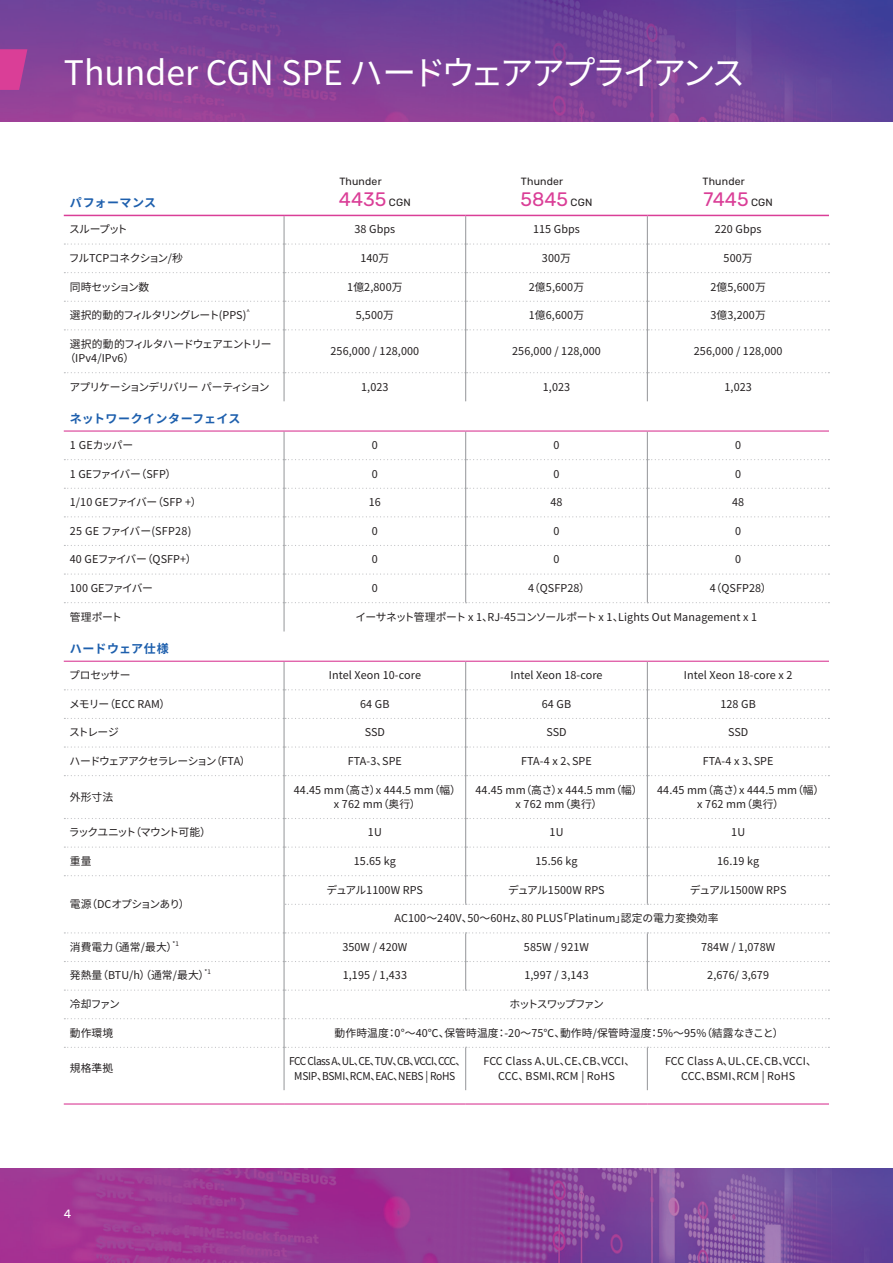
<style>
.page{position:relative;width:893px;height:1263px;background:#fff}
.page>*{position:absolute;margin:0;border:0;box-sizing:border-box;transform-origin:0 0}
.t1{font:33.75px "Source Han Sans JP";letter-spacing:-.05em;color:#fff}
.t2{font:19.5px "Rubik";color:#da3e97}
.t3{font:700 12px "Source Han Sans JP";letter-spacing:.03em;color:#1d5fad}
.t4{font:12px "Rubik";color:#fff}
.t5{font:10.8px/14.2px "Source Han Sans JP";letter-spacing:.01em;color:#231f20;text-align:center}
.t6{font:10.8px/14.2px "Source Han Sans JP";letter-spacing:-.045em;color:#231f20;text-align:center;scale:.95 1}
.t7{font:10.8px "Source Han Sans JP";letter-spacing:-.06em;color:#231f20}
.t8{font:10.8px/14.2px "Source Han Sans JP";letter-spacing:-.035em;color:#231f20}
.t9{font:10.8px "Source Han Sans JP";letter-spacing:-.02em;color:#231f20}
.t10{font:10.8px "Source Han Sans JP";letter-spacing:-.045em;color:#231f20}
.t11{font:10.8px "Source Han Sans JP";letter-spacing:-.085em;color:#231f20}
.t12{font:10.8px "Source Han Sans JP";letter-spacing:-.1em;color:#231f20}
.t13{font:10.8px "Source Han Sans JP";letter-spacing:-.11em;color:#231f20}
.t14{font:10.8px "Source Han Sans JP";letter-spacing:-.04em;color:#231f20}
.t15{font:10.8px "Source Han Sans JP";letter-spacing:-.145em;color:#231f20}
.t16{font:10.8px "Source Han Sans JP";letter-spacing:-.105em;color:#231f20}
.t17{font:10.5px "Rubik";letter-spacing:.02em;color:#231f20}
.t18{font:6.3px "Source Han Sans JP";color:#231f20}
.s1{font-size:10.5px;color:#231f20}
</style>
<div class="page">
<img style="left:0;top:1168px;width:893px;height:95px">
<hr style="left:284px;top:330px;width:1px;height:43px;background:#939598">
<hr style="left:465px;top:330px;width:1px;height:43px;background:#939598">
<hr style="left:284px;top:776px;width:1px;height:42px;background:#939598">
<hr style="left:465px;top:776px;width:1px;height:42px;background:#939598">
<hr style="left:284px;top:1047px;width:1px;height:43px;background:#939598">
<hr style="left:465px;top:1048px;width:1px;height:42px;background:#939598">
<svg style="left:64px;top:216px;width:765px;height:114px"></svg>
<hr style="left:647px;top:330px;width:1px;height:43px;background:#939598">
<svg style="left:64px;top:372px;width:765px;height:29px"></svg>
<svg style="left:64px;top:432px;width:765px;height:199px"></svg>
<hr style="left:647px;top:776px;width:1px;height:42px;background:#939598">
<svg style="left:64px;top:818px;width:765px;height:230px"></svg>
<svg style="left:64px;top:662px;width:765px;height:114px"></svg>
<hr style="left:647px;top:1048px;width:1px;height:42px;background:#939598">
<hr style="left:647px;top:661px;width:182px;height:1px;background:#da3e97">
<hr style="left:647px;top:430px;width:182px;height:2px;background:#da3e97">
<hr style="left:64px;top:215px;width:220px;height:1px;background:#da3e97">
<hr style="left:284px;top:215px;width:182px;height:1px;background:#da3e97">
<hr style="left:466px;top:215px;width:181px;height:1px;background:#da3e97">
<hr style="left:647px;top:215px;width:182px;height:1px;background:#da3e97">
<hr style="left:64px;top:430px;width:220px;height:2px;background:#da3e97">
<hr style="left:284px;top:430px;width:182px;height:2px;background:#da3e97">
<hr style="left:466px;top:430px;width:181px;height:2px;background:#da3e97">
<hr style="left:64px;top:661px;width:220px;height:1px;background:#da3e97">
<hr style="left:284px;top:661px;width:182px;height:1px;background:#da3e97">
<hr style="left:466px;top:661px;width:181px;height:1px;background:#da3e97">
<hr style="left:64px;top:1103px;width:220px;height:1px;background:#da3e97">
<hr style="left:284px;top:1103px;width:182px;height:1px;background:#da3e97">
<hr style="left:466px;top:1103px;width:181px;height:1px;background:#da3e97">
<hr style="left:647px;top:1103px;width:182px;height:1px;background:#da3e97">
<img style="left:0;top:0;width:893px;height:122px">
<svg style="left:0;top:49px;width:27px;height:41px"></svg>
<h1 class="t1" style="left:64px;top:53px;width:683px">Thunder CGN SPE ハードウェアアプライアンス</h1>
<p class="t17" style="left:339px;top:175px;width:44px">Thunder</p>
<h2 class="t2" style="left:339px;top:188px;width:73px">4435 <span class="s1">CGN</span></h2>
<p class="t17" style="left:521px;top:175px;width:44px">Thunder</p>
<h2 class="t2" style="left:520px;top:188px;width:73px">5845 <span class="s1">CGN</span></h2>
<p class="t17" style="left:703px;top:175px;width:44px">Thunder</p>
<p class="t3" style="left:70px;top:196px;width:88px">パフォーマンス</p>
<h2 class="t2" style="left:703px;top:188px;width:71px">7445 <span class="s1">CGN</span></h2>
<p class="t5" style="left:69px;top:223px;width:60px">スループット</p>
<p class="t5" style="left:354px;top:223px;width:42px">38 Gbps</p>
<p class="t5" style="left:533px;top:223px;width:49px">115 Gbps</p>
<p class="t5" style="left:715px;top:223px;width:49px">220 Gbps</p>
<p class="t14" style="left:69px;top:252px;width:116px">フルTCPコネクション/秒</p>
<p class="t5" style="left:360px;top:251px;width:31px">140万</p>
<p class="t5" style="left:542px;top:251px;width:31px">300万</p>
<p class="t5" style="left:724px;top:251px;width:31px">500万</p>
<p class="t16" style="left:70px;top:281px;width:81px">同時セッション数</p>
<p class="t5" style="left:347px;top:280px;width:57px">1億2,800万</p>
<p class="t5" style="left:529px;top:280px;width:57px">2億5,600万</p>
<p class="t5" style="left:710px;top:280px;width:57px">2億5,600万</p>
<p class="t7" style="left:70px;top:309px;width:178px">選択的動的フィルタリングレート(PPS)</p>
<p class="t18" style="left:247px;top:308px;width:5px">^</p>
<p class="t5" style="left:356px;top:308px;width:40px">5,500万</p>
<p class="t5" style="left:529px;top:308px;width:57px">1億6,600万</p>
<p class="t5" style="left:710px;top:308px;width:57px">3億3,200万</p>
<p class="t8" style="left:65px;top:337px;width:208px;text-indent:5px">選択的動的フィルタハードウェアエントリー（IPv4/IPv6）</p>
<p class="t5" style="left:330px;top:344px;width:90px">256,000 / 128,000</p>
<p class="t5" style="left:512px;top:344px;width:90px">256,000 / 128,000</p>
<p class="t5" style="left:694px;top:344px;width:90px">256,000 / 128,000</p>
<p class="t11" style="left:69px;top:381px;width:202px">アプリケーションデリバリー パーティション</p>
<p class="t5" style="left:361px;top:380px;width:29px">1,023</p>
<p class="t5" style="left:543px;top:380px;width:29px">1,023</p>
<p class="t5" style="left:724px;top:380px;width:29px">1,023</p>
<p class="t3" style="left:70px;top:411px;width:172px">ネットワークインターフェイス</p>
<p class="t5" style="left:70px;top:438px;width:65px">1 GEカッパー</p>
<p class="t5" style="left:372px;top:438px;width:7px">0</p>
<p class="t5" style="left:553px;top:438px;width:7px">0</p>
<p class="t5" style="left:735px;top:438px;width:7px">0</p>
<p class="t10" style="left:70px;top:468px;width:108px">1 GEファイバー（SFP）</p>
<p class="t5" style="left:372px;top:467px;width:7px">0</p>
<p class="t5" style="left:554px;top:467px;width:7px">0</p>
<p class="t5" style="left:735px;top:467px;width:7px">0</p>
<p class="t9" style="left:70px;top:496px;width:133px">1/10 GEファイバー（SFP +）</p>
<p class="t5" style="left:369px;top:495px;width:14px">16</p>
<p class="t5" style="left:550px;top:495px;width:14px">48</p>
<p class="t5" style="left:732px;top:495px;width:14px">48</p>
<p class="t5" style="left:70px;top:525px;width:123px">25 GE ファイバー(SFP28)</p>
<p class="t5" style="left:372px;top:524px;width:7px">0</p>
<p class="t5" style="left:554px;top:524px;width:7px">0</p>
<p class="t5" style="left:735px;top:524px;width:7px">0</p>
<p class="t5" style="left:70px;top:552px;width:128px">40 GEファイバー（QSFP+）</p>
<p class="t5" style="left:372px;top:552px;width:7px">0</p>
<p class="t5" style="left:554px;top:552px;width:7px">0</p>
<p class="t5" style="left:735px;top:552px;width:7px">0</p>
<p class="t10" style="left:70px;top:582px;width:85px">100 GEファイバー</p>
<p class="t5" style="left:372px;top:581px;width:7px">0</p>
<p class="t5" style="left:528px;top:581px;width:63px">4（QSFP28）</p>
<p class="t5" style="left:710px;top:581px;width:63px">4（QSFP28）</p>
<p class="t5" style="left:70px;top:610px;width:54px">管理ポート</p>
<p class="t5" style="left:356px;top:610px;width:403px">イーサネット管理ポート x 1、RJ-45コンソールポート x 1、Lights Out Management x 1</p>
<p class="t3" style="left:70px;top:641px;width:101px">ハードウェア仕様</p>
<p class="t5" style="left:69px;top:668px;width:63px">プロセッサー</p>
<p class="t5" style="left:329px;top:668px;width:94px">Intel Xeon 10-core</p>
<p class="t5" style="left:510px;top:668px;width:94px">Intel Xeon 18-core</p>
<p class="t5" style="left:684px;top:668px;width:110px">Intel Xeon 18-core x 2</p>
<p class="t9" style="left:69px;top:698px;width:103px">メモリー（ECC RAM）</p>
<p class="t5" style="left:360px;top:697px;width:31px">64 GB</p>
<p class="t5" style="left:542px;top:697px;width:31px">64 GB</p>
<p class="t5" style="left:720px;top:697px;width:37px">128 GB</p>
<p class="t5" style="left:69px;top:725px;width:51px">ストレージ</p>
<p class="t5" style="left:365px;top:725px;width:22px">SSD</p>
<p class="t5" style="left:546px;top:725px;width:22px">SSD</p>
<p class="t5" style="left:728px;top:725px;width:22px">SSD</p>
<p class="t12" style="left:69px;top:755px;width:183px">ハードウェアアクセラレーション（FTA）</p>
<p class="t5" style="left:348px;top:754px;width:56px">FTA-3、SPE</p>
<p class="t5" style="left:521px;top:754px;width:72px">FTA-4 x 2、SPE</p>
<p class="t5" style="left:703px;top:754px;width:72px">FTA-4 x 3、SPE</p>
<p class="t5" style="left:70px;top:790px;width:45px">外形寸法</p>
<p class="t5" style="left:294px;top:783px;width:169px">44.45 mm（高さ）x 444.5 mm（幅）x 762 mm（奥行）</p>
<p class="t5" style="left:475px;top:783px;width:169px">44.45 mm（高さ）x 444.5 mm（幅）x 762 mm（奥行）</p>
<p class="t5" style="left:657px;top:783px;width:169px">44.45 mm（高さ）x 444.5 mm（幅）x 762 mm（奥行）</p>
<p class="t13" style="left:69px;top:826px;width:143px">ラックユニット（マウント可能）</p>
<p class="t5" style="left:368px;top:825px;width:15px">1U</p>
<p class="t5" style="left:550px;top:825px;width:15px">1U</p>
<p class="t5" style="left:731px;top:825px;width:15px">1U</p>
<p class="t5" style="left:70px;top:854px;width:23px">重量</p>
<p class="t5" style="left:354px;top:854px;width:44px">15.65 kg</p>
<p class="t5" style="left:535px;top:854px;width:44px">15.56 kg</p>
<p class="t5" style="left:717px;top:854px;width:44px">16.19 kg</p>
<p class="t7" style="left:70px;top:898px;width:121px">電源（DCオプションあり）</p>
<p class="t5" style="left:326px;top:883px;width:98px">デュアル1100W RPS</p>
<p class="t5" style="left:508px;top:883px;width:98px">デュアル1500W RPS</p>
<p class="t5" style="left:690px;top:883px;width:98px">デュアル1500W RPS</p>
<p class="t5" style="left:394px;top:911px;width:326px">AC100～240V、50～60Hz、80 PLUS「Platinum」認定の電力変換効率</p>
<p class="t5" style="left:70px;top:940px;width:109px">消費電力（通常/最大）</p>
<p class="t18" style="left:172px;top:940px;width:8px">*1</p>
<p class="t5" style="left:342px;top:940px;width:67px">350W / 420W</p>
<p class="t5" style="left:524px;top:940px;width:67px">585W / 921W</p>
<p class="t5" style="left:701px;top:940px;width:76px">784W / 1,078W</p>
<p class="t5" style="left:70px;top:969px;width:141px">発熱量（BTU/h）（通常/最大）</p>
<p class="t18" style="left:205px;top:968px;width:8px">*1</p>
<p class="t5" style="left:343px;top:969px;width:66px">1,195 / 1,433</p>
<p class="t5" style="left:524px;top:969px;width:66px">1,997 / 3,143</p>
<p class="t5" style="left:707px;top:969px;width:63px">2,676/ 3,679</p>
<p class="t5" style="left:70px;top:997px;width:52px">冷却ファン</p>
<p class="t15" style="left:510px;top:998px;width:96px">ホットスワップファン</p>
<p class="t5" style="left:70px;top:1026px;width:45px">動作環境</p>
<p class="t5" style="left:335px;top:1026px;width:450px">動作時温度：0°～40℃、保管時温度：-20～75℃、動作時/保管時湿度：5%～95%（結露なきこと）</p>
<p class="t5" style="left:70px;top:1061px;width:45px">規格準拠</p>
<p class="t6" style="left:289px;top:1054px;width:188px">FCC Class A、UL、CE、TUV、CB、VCCI、CCC、<br>MSIP、BSMI、RCM、EAC、NEBS | RoHS</p>
<p class="t5" style="left:483px;top:1054px;width:153px">FCC Class A、UL、CE、CB、VCCI、<br>CCC、BSMI、RCM | RoHS</p>
<p class="t5" style="left:665px;top:1054px;width:153px">FCC Class A、UL、CE、CB、VCCI、<br>CCC、BSMI、RCM | RoHS</p>
<p class="t4" style="left:64px;top:1207px;width:9px">4</p>
</div>
